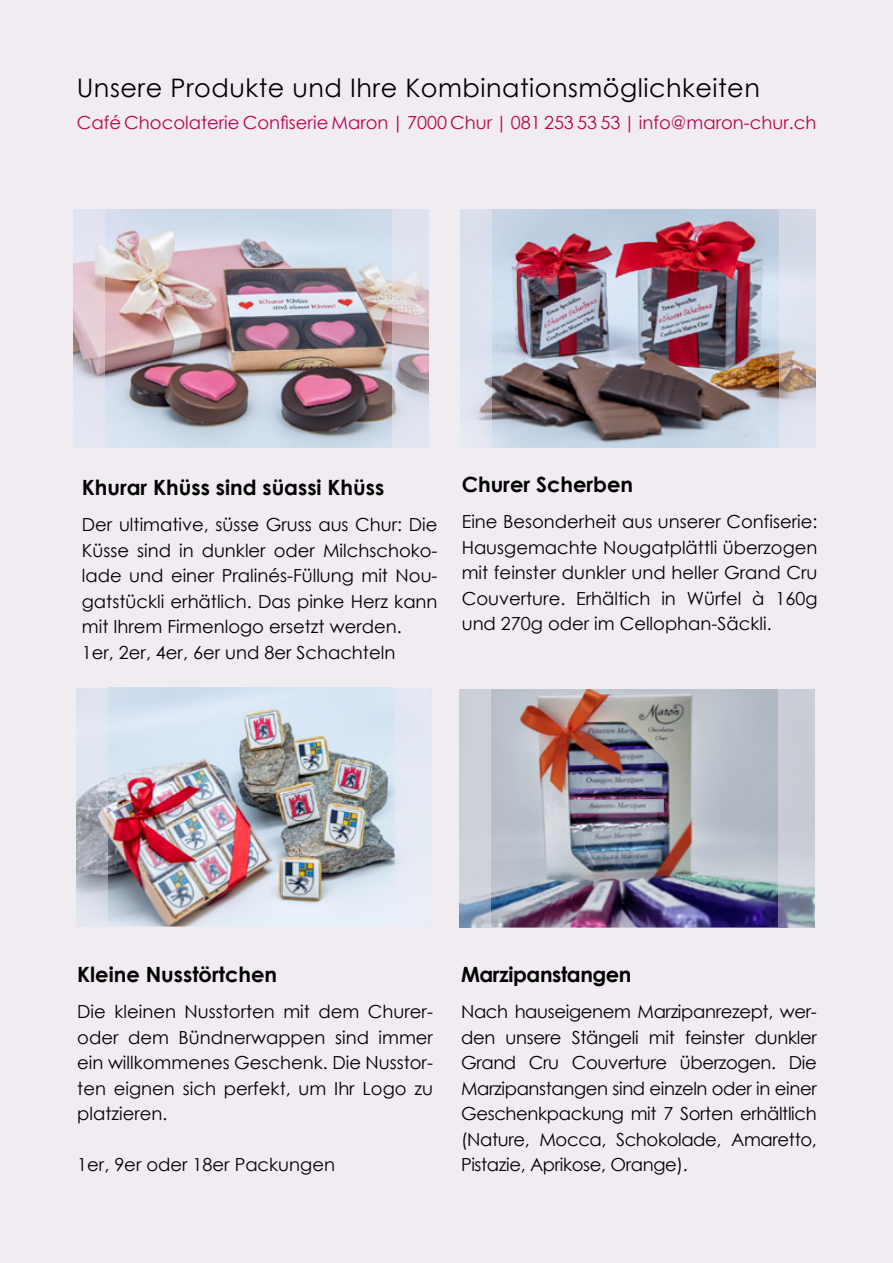
<style>
.page{position:relative;width:893px;height:1263px;background:#f1ebf2}
.page>*{position:absolute;margin:0;border:0;box-sizing:border-box;transform-origin:0 0}
.t1{font:25.5px "Century Gothic";letter-spacing:.02em;color:#000}
.t2{font:700 21px "Century Gothic";color:#000}
.t3{font:700 21px "Century Gothic";letter-spacing:-.02em;color:#000}
.t4{font:18px/25.5px "Century Gothic";color:#000;text-align:justify}
.t5{font:18px "Century Gothic";color:#b6064d}
</style>
<div class="page">
<img style="left:460px;top:210px;width:355px;height:238px">
<img style="left:492px;top:209px;width:286px;height:238px">
<img style="left:77px;top:688px;width:355px;height:238px">
<img style="left:108px;top:688px;width:286px;height:237px">
<img style="left:459px;top:689px;width:355px;height:239px">
<img style="left:491px;top:689px;width:286px;height:238px">
<img style="left:73px;top:210px;width:355px;height:238px">
<img style="left:105px;top:209px;width:286px;height:238px">
<p class="t1" style="left:77px;top:70px;width:685px">Unsere Produkte und Ihre Kombinationsmöglichkeiten</p>
<p class="t5" style="left:77px;top:110px;width:741px">Café Chocolaterie Confiserie Maron | 7000 Chur | 081 253 53 53 | info@maron-chur.ch</p>
<p class="t2" style="left:82px;top:472px;width:304px">Khurar Khüss sind süassi Khüss</p>
<p class="t4" style="left:82px;top:512px;width:357px">Der ultimative, süsse Gruss aus Chur: Die Küsse sind in dunkler oder Milchschoko&shy;lade und einer Pralinés-Füllung mit Nou&shy;gatstückli erhätlich. Das pinke Herz kann mit Ihrem Firmenlogo ersetzt werden.</p>
<p class="t4" style="left:82px;top:639px;width:315px">1er, 2er, 4er, 6er und 8er Schachteln</p>
<p class="t2" style="left:462px;top:468px;width:173px">Churer Scherben</p>
<p class="t4" style="left:462px;top:509px;width:357px">Eine Besonderheit aus unserer Confiserie:<br>Hausgemachte Nougatplättli überzogen mit feinster dunkler und heller Grand Cru Couverture. Erhältich in Würfel à 160g und 270g oder im Cellophan-Säckli.</p>
<p class="t2" style="left:77px;top:959px;width:201px">Kleine Nusstörtchen</p>
<p class="t4" style="left:77px;top:999px;width:357px">Die kleinen Nusstorten mit dem Churer&shy;oder dem Bündnerwappen sind immer ein willkommenes Geschenk. Die Nusstor&shy;ten eignen sich perfekt, um Ihr Logo zu platzieren.</p>
<p class="t4" style="left:77px;top:1152px;width:259px">1er, 9er oder 18er Packungen</p>
<p class="t3" style="left:461px;top:959px;width:172px">Marzipanstangen</p>
<p class="t4" style="left:461px;top:999px;width:357px">Nach hauseigenem Marzipanrezept, wer&shy;den unsere Stängeli mit feinster dunkler Grand Cru Couverture überzogen. Die Marzipanstangen sind einzeln oder in einer Geschenkpackung mit 7 Sorten erhältlich (Nature, Mocca, Schokolade, Amaretto, Pistazie, Aprikose, Orange).</p>
</div>
